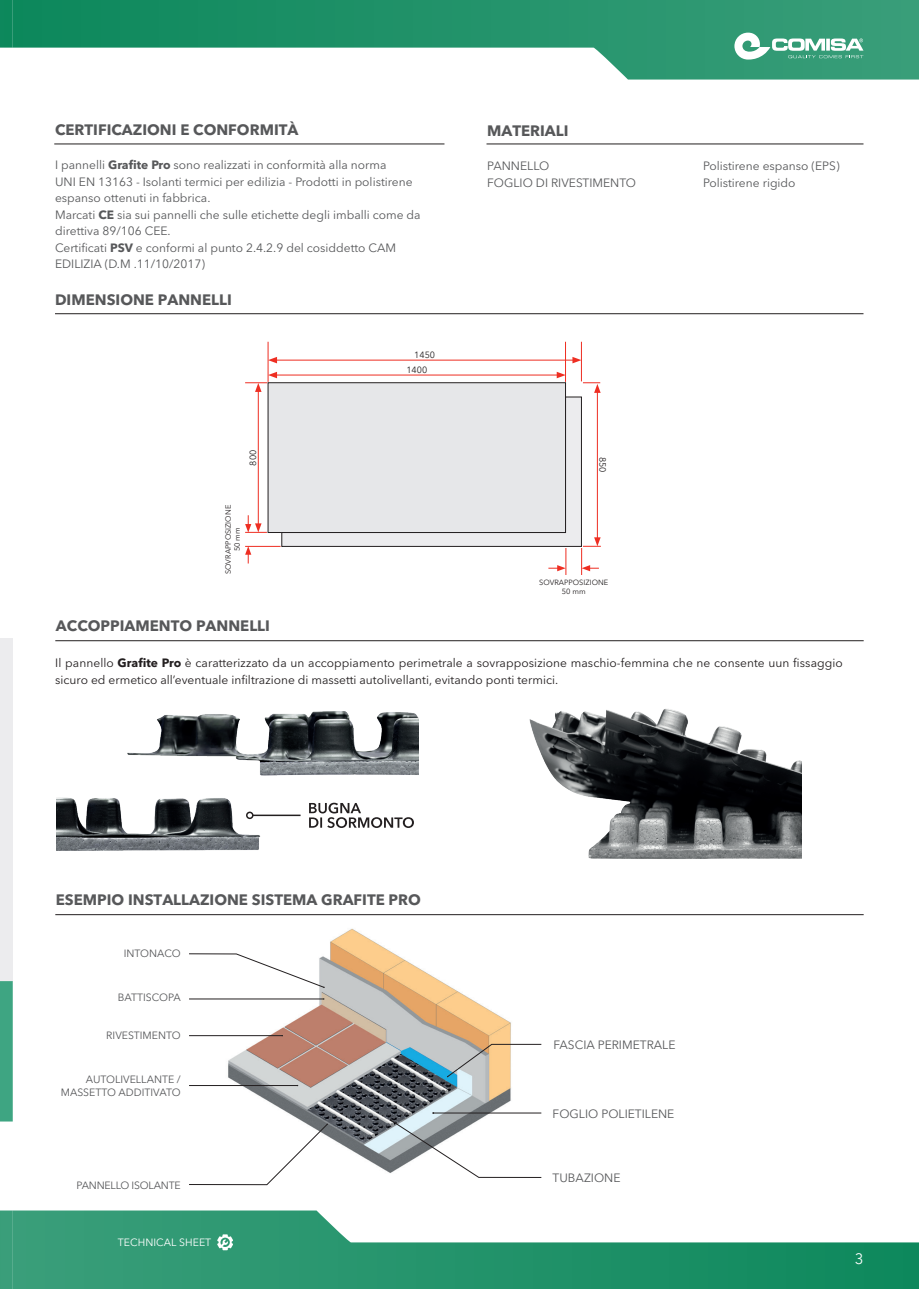
<style>
.page{position:relative;width:919px;height:1289px;background:#fff}
.page>*{position:absolute;margin:0;border:0;box-sizing:border-box;transform-origin:0 0}
.t1{font:700 15px "Avenir Next LT Pro";color:#57585a}
.t2{font:15px "Avenir Next LT Pro";color:#fff}
.t3{font:12px/16.5px "Avenir Next LT Pro";color:#57585a}
.t4{font:12px/16.5px "Avenir Next LT Pro";letter-spacing:.005em;color:#231f20}
.t5{font:10.5px/12.6px "Avenir Next LT Pro";color:#57585a;text-align:right}
.t6{font:10.5px "Avenir Next LT Pro";letter-spacing:-.02em;color:#57585a}
.t7{font:10.5px "Avenir Next LT Pro";letter-spacing:.005em;color:#fff}
.t8{font:9px "Avenir Next LT Pro";color:#231f20}
.t9{font:7.5px/9px "Avenir Next LT Pro";color:#231f20;text-align:center}
.s1{font-weight:700}
</style>
<div class="page">
<svg style="left:13px;top:1210px;width:905px;height:78px"></svg>
<svg style="left:0;top:1210px;width:13px;height:78px"></svg>
<svg style="left:13px;top:0;width:905px;height:80px"></svg>
<svg style="left:0;top:0;width:13px;height:48px"></svg>
<svg style="left:734px;top:33px;width:129px;height:27px"></svg>
<svg style="left:217px;top:1234px;width:16px;height:16px"></svg>
<hr style="left:54px;top:144px;width:390px;height:1px;background:#231f20">
<hr style="left:486px;top:144px;width:377px;height:1px;background:#231f20">
<hr style="left:55px;top:313px;width:808px;height:1px;background:#231f20">
<hr style="left:55px;top:640px;width:808px;height:1px;background:#231f20">
<img style="left:529px;top:709px;width:272px;height:150px">
<div style="left:0;top:638px;width:13px;height:343px;background:#ececee"></div>
<svg style="left:0;top:981px;width:13px;height:140px;background:#41a684"></svg>
<img style="left:56px;top:711px;width:362px;height:139px">
<hr style="left:268px;top:342px;width:1px;height:40px;background:#ee2e22">
<hr style="left:565px;top:342px;width:1px;height:40px;background:#ee2e22">
<hr style="left:581px;top:342px;width:1px;height:39px;background:#ee2e22">
<svg style="left:245px;top:355px;width:355px;height:220px"></svg>
<hr style="left:245px;top:546px;width:35px;height:1px;background:#ee2e22">
<img style="left:218px;top:928px;width:300px;height:258px">
<hr style="left:433px;top:1112px;width:108px;height:1px;background:#231f20">
<svg style="left:389px;top:1119px;width:145px;height:58px"></svg>
<hr style="left:189px;top:998px;width:135px;height:1px;background:#231f20">
<hr style="left:189px;top:1035px;width:93px;height:1px;background:#231f20">
<hr style="left:189px;top:1085px;width:108px;height:1px;background:#231f20">
<svg style="left:218px;top:1123px;width:110px;height:61px"></svg>
<svg style="left:189px;top:953px;width:136px;height:35px"></svg>
<svg style="left:447px;top:1044px;width:94px;height:33px"></svg>
<hr style="left:55px;top:914px;width:808px;height:1px;background:#231f20">
<p class="t1" style="left:55px;top:120px;width:245px">CERTIFICAZIONI E CONFORMITÀ</p>
<p class="t3" style="left:55px;top:157px;width:367px">I pannelli <span class="s1">Grafite Pro</span> sono realizzati in conformità alla norma<br>UNI EN 13163 - Isolanti termici per edilizia - Prodotti in polistirene espanso ottenuti in fabbrica.<br>Marcati <span class="s1">CE</span> sia sui pannelli che sulle etichette degli imballi come da direttiva 89/106 CEE.<br>Certificati <span class="s1">PSV</span> e conformi al punto 2.4.2.9 del cosiddetto CAM EDILIZIA (D.M .11/10/2017)</p>
<p class="t1" style="left:55px;top:290px;width:178px">DIMENSIONE PANNELLI</p>
<p class="t8" style="left:414px;top:349px;width:22px">1450</p>
<p class="t8" style="left:406px;top:364px;width:22px">1400</p>
<p class="t1" style="left:487px;top:122px;width:83px">MATERIALI</p>
<p class="t3" style="left:487px;top:158px;width:64px">PANNELLO</p>
<p class="t3" style="left:703px;top:158px;width:138px">Polistirene espanso (EPS)</p>
<p class="t3" style="left:487px;top:175px;width:150px">FOGLIO DI RIVESTIMENTO</p>
<p class="t3" style="left:703px;top:175px;width:94px">Polistirene rigido</p>
<p class="t8" style="left:247px;top:465px;width:17px;rotate:-90deg">800</p>
<p class="t8" style="left:608px;top:457px;width:17px;rotate:90deg">850</p>
<p class="t9" style="left:224px;top:574px;width:70px;rotate:-90deg">SOVRAPPOSIZIONE<br>50 mm</p>
<p class="t9" style="left:539px;top:578px;width:70px">SOVRAPPOSIZIONE<br>50 mm</p>
<p class="t1" style="left:56px;top:616px;width:215px">ACCOPPIAMENTO PANNELLI</p>
<p class="t4" style="left:55px;top:654px;width:789px">Il pannello <span class="s1">Grafite Pro</span> è caratterizzato da un accoppiamento perimetrale a sovrapposizione maschio-femmina che ne consente uun fissaggio sicuro ed ermetico all’eventuale infiltrazione di massetti autolivellanti, evitando ponti termici.</p>
<p class="t1" style="left:56px;top:891px;width:366px">ESEMPIO INSTALLAZIONE SISTEMA GRAFITE PRO</p>
<p class="t5" style="left:124px;top:947px;width:58px">INTONACO</p>
<p class="t5" style="left:118px;top:991px;width:65px">BATTISCOPA</p>
<p class="t5" style="left:106px;top:1028px;width:76px">RIVESTIMENTO</p>
<p class="t5" style="left:61px;top:1073px;width:121px">AUTOLIVELLANTE /<br>MASSETTO ADDITIVATO</p>
<p class="t6" style="left:76px;top:1178px;width:106px">PANNELLO ISOLANTE</p>
<p class="t7" style="left:118px;top:1236px;width:95px">TECHNICAL SHEET</p>
<p class="t3" style="left:553px;top:1036px;width:123px">FASCIA PERIMETRALE</p>
<p class="t3" style="left:552px;top:1105px;width:123px">FOGLIO POLIETILENE</p>
<p class="t3" style="left:552px;top:1169px;width:69px">TUBAZIONE</p>
<p class="t2" style="left:854px;top:1250px;width:10px">3</p>
</div>
